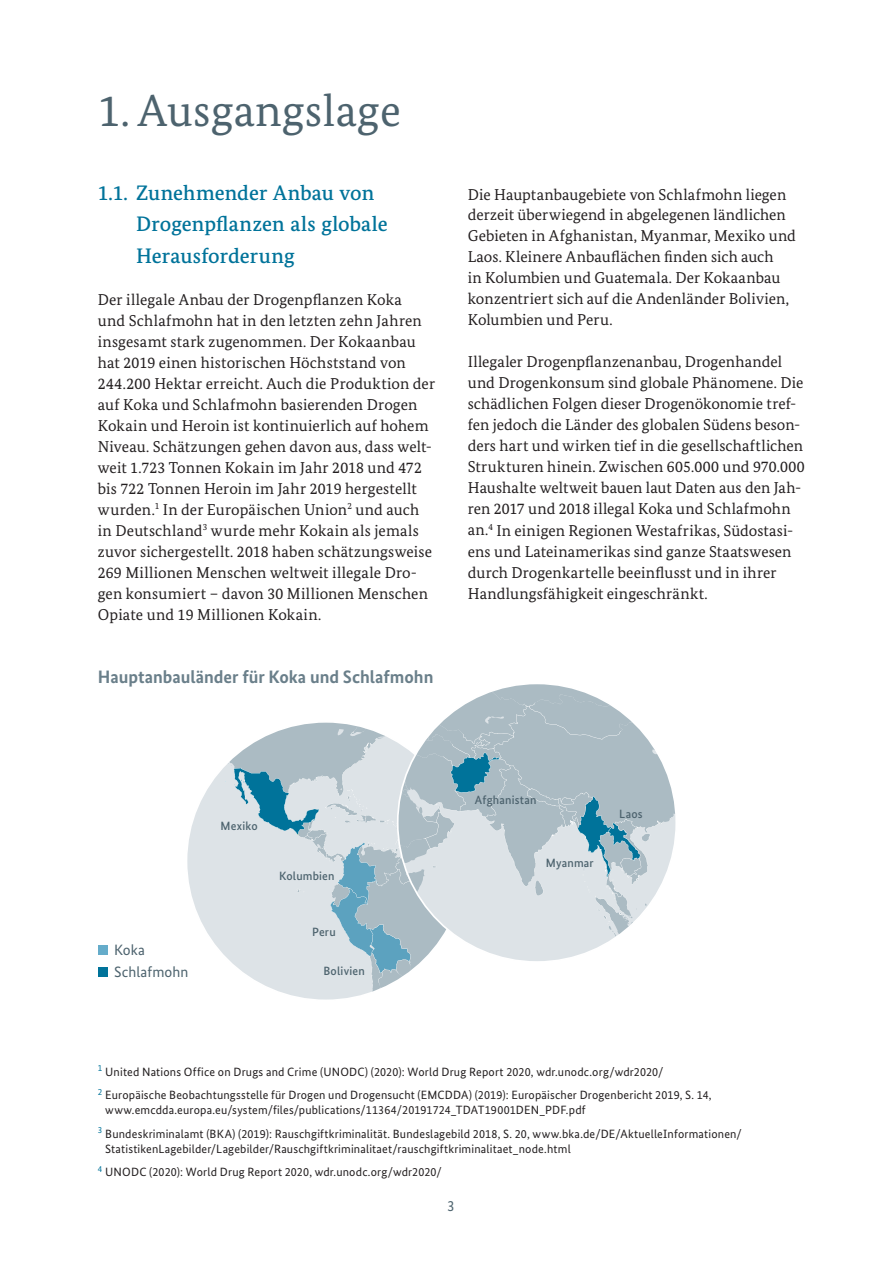
<style>
.page{position:relative;width:893px;height:1263px;background:#fff}
.page>*{position:absolute;margin:0;border:0;box-sizing:border-box;transform-origin:0 0}
.t1{font:45px "Bundes Serif";letter-spacing:.01em;color:#4d636e}
.t2{font:500 21px/31.5px "Bundes Serif";letter-spacing:.005em;color:#00739a}
.t3{font:700 18px "Bundes Sans";color:#6a7f8a}
.t4{font:15.75px/21px "Bundes Serif";letter-spacing:.005em;color:#231f20}
.t5{font:15px/21.8px "Bundes Sans";letter-spacing:.005em;color:#4d636e}
.t6{font:12px/23.5px "Bundes Sans";letter-spacing:.015em;color:#231f20}
.t7{font:500 12px "Bundes Sans";letter-spacing:.015em;color:#4d636e}
</style>
<div class="page">
<div style="left:98px;top:946px;width:9px;height:9px;background:#65acca"></div>
<div style="left:98px;top:967px;width:9px;height:10px;background:#00739a"></div>
<svg style="left:187px;top:686px;width:487px;height:314px"></svg>
<svg style="left:423px;top:703px;width:241px;height:241px;background:#beccd3"></svg>
<h1 class="t1" style="left:98px;top:83px;width:305px">1. Ausgangslage</h1>
<h2 class="t2" style="left:136px;top:176px;width:253px;text-indent:-38px">1.1. Zunehmender Anbau von<br>Drogenpflanzen als globale<br>Herausforderung</h2>
<p class="t4" style="left:98px;top:288px;width:339px">Der illegale Anbau der Drogenpflanzen Koka<br>und Schlafmohn hat in den letzten zehn Jahren insgesamt stark zugenommen. Der Kokaanbau hat 2019 einen historischen Höchststand von 244.200 Hektar erreicht. Auch die Produktion der auf Koka und Schlafmohn basierenden Drogen Kokain und Heroin ist kontinuierlich auf hohem Niveau. Schätzungen gehen davon aus, dass welt&shy;weit 1.723 Tonnen Kokain im Jahr 2018 und 472 bis 722 Tonnen Heroin im Jahr 2019 hergestellt wurden.<sup>1</sup> In der Europäischen Union<sup>2</sup> und auch in Deutschland<sup>3</sup> wurde mehr Kokain als jemals zuvor sichergestellt. 2018 haben schätzungsweise 269 Millionen Menschen weltweit illegale Dro&shy;gen konsumiert – davon 30 Millionen Menschen Opiate und 19 Millionen Kokain.</p>
<p class="t3" style="left:98px;top:665px;width:337px">Hauptanbauländer für Koka und Schlafmohn</p>
<p class="t4" style="left:468px;top:183px;width:330px">Die Hauptanbaugebiete von Schlafmohn liegen derzeit überwiegend in abgelegenen ländlichen Gebieten in Afghanistan, Myanmar, Mexiko und Laos. Kleinere Anbauflächen finden sich auch<br>in Kolumbien und Guatemala. Der Kokaanbau konzentriert sich auf die Andenländer Bolivien, Kolumbien und Peru.</p>
<p class="t4" style="left:468px;top:351px;width:338px">Illegaler Drogenpflanzenanbau, Drogenhandel und Drogenkonsum sind globale Phänomene. Die schädlichen Folgen dieser Drogenökonomie tref&shy;fen jedoch die Länder des globalen Südens beson&shy;ders hart und wirken tief in die gesellschaftlichen Strukturen hinein. Zwischen 605.000 und 970.000<br>Haushalte weltweit bauen laut Daten aus den Jah&shy;ren 2017 und 2018 illegal Koka und Schlafmohn an.<sup>4</sup> In einigen Regionen Westafrikas, Südostasi&shy;ens und Lateinamerikas sind ganze Staatswesen durch Drogenkartelle beeinflusst und in ihrer Handlungsfähigkeit eingeschränkt.</p>
<p class="t5" style="left:114px;top:939px;width:76px">Koka<br>Schlafmohn</p>
<p class="t7" style="left:221px;top:818px;width:39px">Mexiko</p>
<p class="t7" style="left:279px;top:868px;width:57px">Kolumbien</p>
<p class="t7" style="left:312px;top:925px;width:25px">Peru</p>
<p class="t7" style="left:323px;top:963px;width:43px">Bolivien</p>
<p class="t7" style="left:475px;top:793px;width:63px">Afghanistan</p>
<p class="t7" style="left:546px;top:856px;width:50px">Myanmar</p>
<p class="t7" style="left:619px;top:806px;width:25px">Laos</p>
<p class="t6" style="left:98px;top:1059px;width:615px"><sup>1</sup> United Nations Office on Drugs and Crime (UNODC) (2020): World Drug Report 2020, wdr.unodc.org/wdr2020/<br><sup>2</sup> Europäische Beobachtungsstelle für Drogen und Drogensucht (EMCDDA) (2019): Europäischer Drogenbericht 2019, S. 14,</p>
<p class="t6" style="left:98px;top:1098px;width:646px;text-indent:7px">www.emcdda.europa.eu/system/files/publications/11364/20191724_TDAT19001DEN_PDF.pdf<br><sup>3</sup> Bundeskriminalamt (BKA) (2019): Rauschgiftkriminalität. Bundeslagebild 2018, S. 20, www.bka.de/DE/AktuelleInformationen/</p>
<p class="t6" style="left:98px;top:1136px;width:474px;text-indent:7px">StatistikenLagebilder/Lagebilder/Rauschgiftkriminalitaet/rauschgiftkriminalitaet_node.html<br><sup>4</sup> UNODC (2020): World Drug Report 2020, wdr.unodc.org/wdr2020/</p>
<p class="t5" style="left:447px;top:1195px;width:9px">3</p>
</div>
